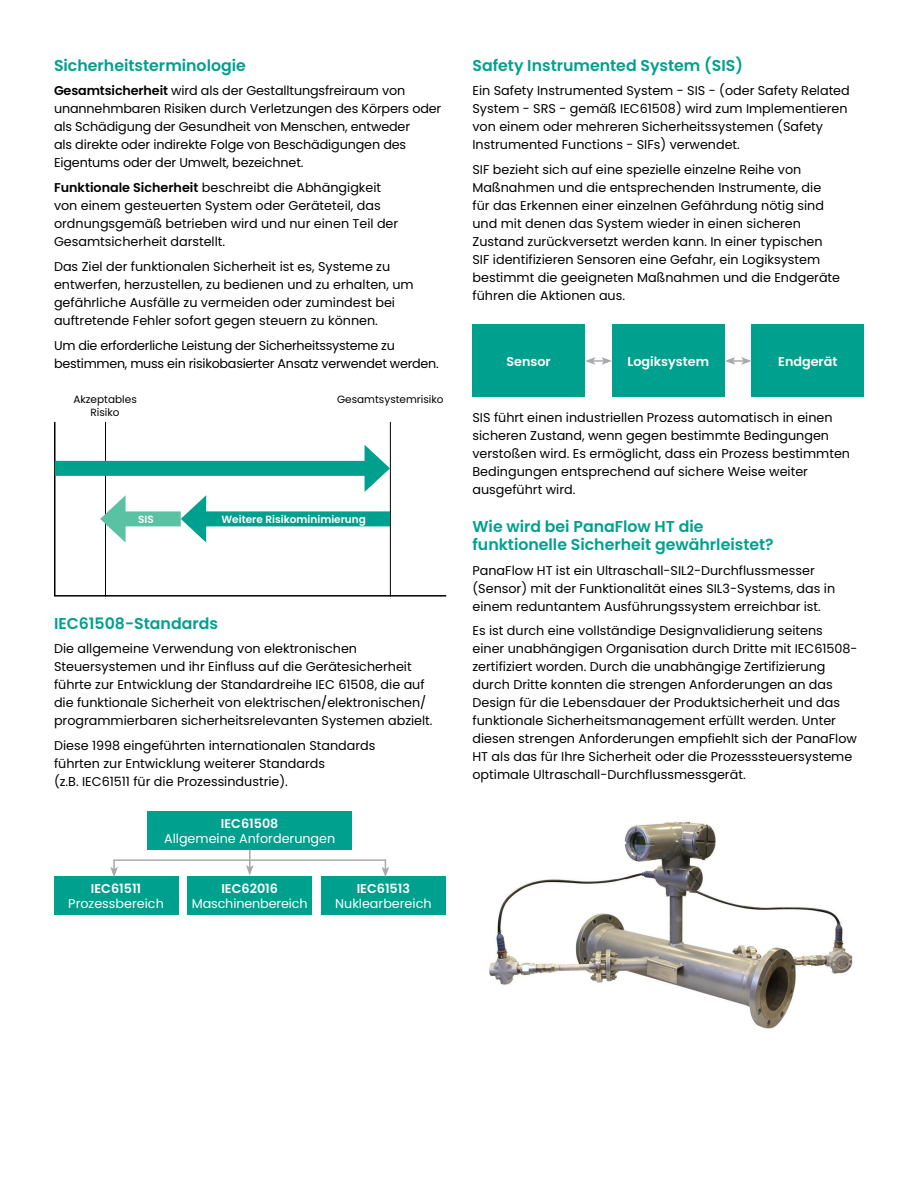
<style>
.page{position:relative;width:918px;height:1188px;background:#fff}
.page>*{position:absolute;margin:0;border:0;box-sizing:border-box;transform-origin:0 0}
.t1{font:600 15.75px/18px "Poppins";color:#00a08e}
.t2{font:12.75px/18px "Poppins";color:#000}
.t3{font:12.75px/18px "Poppins";letter-spacing:-.02em;color:#000}
.t4{font:12.75px "Poppins";color:#fff}
.t5{font:600 12.75px "Poppins";color:#fff}
.t6{font:10.5px/12.8px "Poppins";color:#000;text-align:center}
.t7{font:600 10.5px "Poppins";color:#fff}
.s1{font-weight:600}
</style>
<div class="page">
<svg style="left:54px;top:421px;width:393px;height:176px"></svg>
<hr style="left:105px;top:422px;width:1px;height:175px;background:#000">
<hr style="left:390px;top:422px;width:1px;height:175px;background:#000">
<div style="left:55px;top:461px;width:319px;height:15px;background:#00a08e"></div>
<svg style="left:365px;top:445px;width:25px;height:47px"></svg>
<div style="left:196px;top:511px;width:194px;height:15px;background:#00a08e"></div>
<svg style="left:181px;top:495px;width:25px;height:48px"></svg>
<div style="left:116px;top:511px;width:65px;height:15px;background:#5bc1a3"></div>
<svg style="left:100px;top:495px;width:26px;height:48px"></svg>
<div style="left:147px;top:811px;width:205px;height:39px;background:#00a08e"></div>
<div style="left:54px;top:876px;width:124px;height:38px;background:#00a08e"></div>
<div style="left:188px;top:876px;width:124px;height:38px;background:#00a08e"></div>
<div style="left:321px;top:876px;width:125px;height:38px;background:#00a08e"></div>
<svg style="left:246px;top:850px;width:8px;height:26px"></svg>
<div style="left:113px;top:859px;width:273px;height:11px;border:2px solid #a7a9ac"></div>
<svg style="left:110px;top:867px;width:8px;height:10px"></svg>
<svg style="left:382px;top:867px;width:7px;height:10px"></svg>
<div style="left:472px;top:325px;width:113px;height:72px;background:#00a08e"></div>
<div style="left:612px;top:325px;width:112px;height:72px;background:#00a08e"></div>
<div style="left:752px;top:325px;width:112px;height:72px;background:#00a08e"></div>
<svg style="left:585px;top:357px;width:27px;height:8px"></svg>
<svg style="left:725px;top:357px;width:27px;height:8px"></svg>
<img style="left:489px;top:821px;width:364px;height:208px">
<p class="t1" style="left:54px;top:56px;width:193px">Sicherheitsterminologie</p>
<p class="t2" style="left:54px;top:82px;width:389px"><span class="s1">Gesamtsicherheit</span> wird als der Gestalltungsfreiraum von unannehmbaren Risiken durch Verletzungen des Körpers oder als Schädigung der Gesundheit von Menschen, entweder<br>als direkte oder indirekte Folge von Beschädigungen des Eigentums oder der Umwelt, bezeichnet.</p>
<p class="t2" style="left:54px;top:179px;width:346px"><span class="s1">Funktionale Sicherheit</span> beschreibt die Abhängigkeit von einem gesteuerten System oder Geräteteil, das ordnungsgemäß betrieben wird und nur einen Teil der Gesamtsicherheit darstellt.</p>
<p class="t2" style="left:54px;top:257px;width:361px">Das Ziel der funktionalen Sicherheit ist es, Systeme zu entwerfen, herzustellen, zu bedienen und zu erhalten, um gefährliche Ausfälle zu vermeiden oder zumindest bei auftretende Fehler sofort gegen steuern zu können.</p>
<p class="t3" style="left:54px;top:336px;width:386px">Um die erforderliche Leistung der Sicherheitssysteme zu bestimmen, muss ein risikobasierter Ansatz verwendet werden.</p>
<p class="t6" style="left:73px;top:393px;width:65px">Akzeptables<br>Risiko</p>
<p class="t6" style="left:337px;top:393px;width:108px">Gesamtsystemrisiko</p>
<p class="t7" style="left:138px;top:513px;width:17px">SIS</p>
<p class="t7" style="left:222px;top:513px;width:146px">Weitere Risikominimierung</p>
<p class="t1" style="left:54px;top:614px;width:166px">IEC61508-Standards</p>
<p class="t2" style="left:54px;top:640px;width:380px">Die allgemeine Verwendung von elektronischen Steuersystemen und ihr Einfluss auf die Gerätesicherheit führte zur Entwicklung der Standardreihe IEC 61508, die auf die funktionale Sicherheit von elektrischen/elektronischen/ programmierbaren sicherheitsrelevanten Systemen abzielt.</p>
<p class="t2" style="left:54px;top:737px;width:323px">Diese 1998 eingeführten internationalen Standards führten zur Entwicklung weiterer Standards<br>(z.B. IEC61511 für die Prozessindustrie).</p>
<p class="t5" style="left:221px;top:816px;width:59px">IEC61508</p>
<p class="t4" style="left:164px;top:831px;width:173px">Allgemeine Anforderungen</p>
<p class="t5" style="left:91px;top:881px;width:52px">IEC61511</p>
<p class="t4" style="left:68px;top:896px;width:97px">Prozessbereich</p>
<p class="t5" style="left:221px;top:881px;width:58px">IEC62016</p>
<p class="t4" style="left:192px;top:896px;width:117px">Maschinenbereich</p>
<p class="t5" style="left:357px;top:881px;width:55px">IEC61513</p>
<p class="t4" style="left:335px;top:896px;width:98px">Nuklearbereich</p>
<p class="t1" style="left:472px;top:56px;width:272px">Safety Instrumented System (SIS)</p>
<p class="t2" style="left:472px;top:82px;width:379px">Ein Safety Instrumented System - SIS - (oder Safety Related System - SRS - gemäß IEC61508) wird zum Implementieren von einem oder mehreren Sicherheitssystemen (Safety Instrumented Functions - SIFs) verwendet.</p>
<p class="t2" style="left:472px;top:161px;width:369px">SIF bezieht sich auf eine spezielle einzelne Reihe von Maßnahmen und die entsprechenden Instrumente, die für das Erkennen einer einzelnen Gefährdung nötig sind und mit denen das System wieder in einen sicheren Zustand zurückversetzt werden kann. In einer typischen SIF identifizieren Sensoren eine Gefahr, ein Logiksystem bestimmt die geeigneten Maßnahmen und die Endgeräte führen die Aktionen aus.</p>
<p class="t5" style="left:507px;top:354px;width:46px">Sensor</p>
<p class="t5" style="left:628px;top:354px;width:83px">Logiksystem</p>
<p class="t5" style="left:778px;top:354px;width:61px">Endgerät</p>
<p class="t2" style="left:472px;top:408px;width:379px">SIS führt einen industriellen Prozess automatisch in einen sicheren Zustand, wenn gegen bestimmte Bedingungen verstoßen wird. Es ermöglicht, dass ein Prozess bestimmten Bedingungen entsprechend auf sichere Weise weiter ausgeführt wird.</p>
<p class="t1" style="left:472px;top:517px;width:303px">Wie wird bei PanaFlow HT die funktionelle Sicherheit gewährleistet?</p>
<p class="t2" style="left:472px;top:561px;width:364px">PanaFlow HT ist ein Ultraschall-SIL2-Durchflussmesser (Sensor) mit der Funktionalität eines SIL3-Systems, das in einem reduntantem Ausführungssystem erreichbar ist.</p>
<p class="t2" style="left:472px;top:622px;width:387px">Es ist durch eine vollständige Designvalidierung seitens einer unabhängigen Organisation durch Dritte mit IEC61508- zertifiziert worden. Durch die unabhängige Zertifizierung durch Dritte konnten die strengen Anforderungen an das Design für die Lebensdauer der Produktsicherheit und das funktionale Sicherheitsmanagement erfüllt werden. Unter diesen strengen Anforderungen empfiehlt sich der PanaFlow HT als das für Ihre Sicherheit oder die Prozesssteuersysteme optimale Ultraschall-Durchflussmessgerät.</p>
</div>
